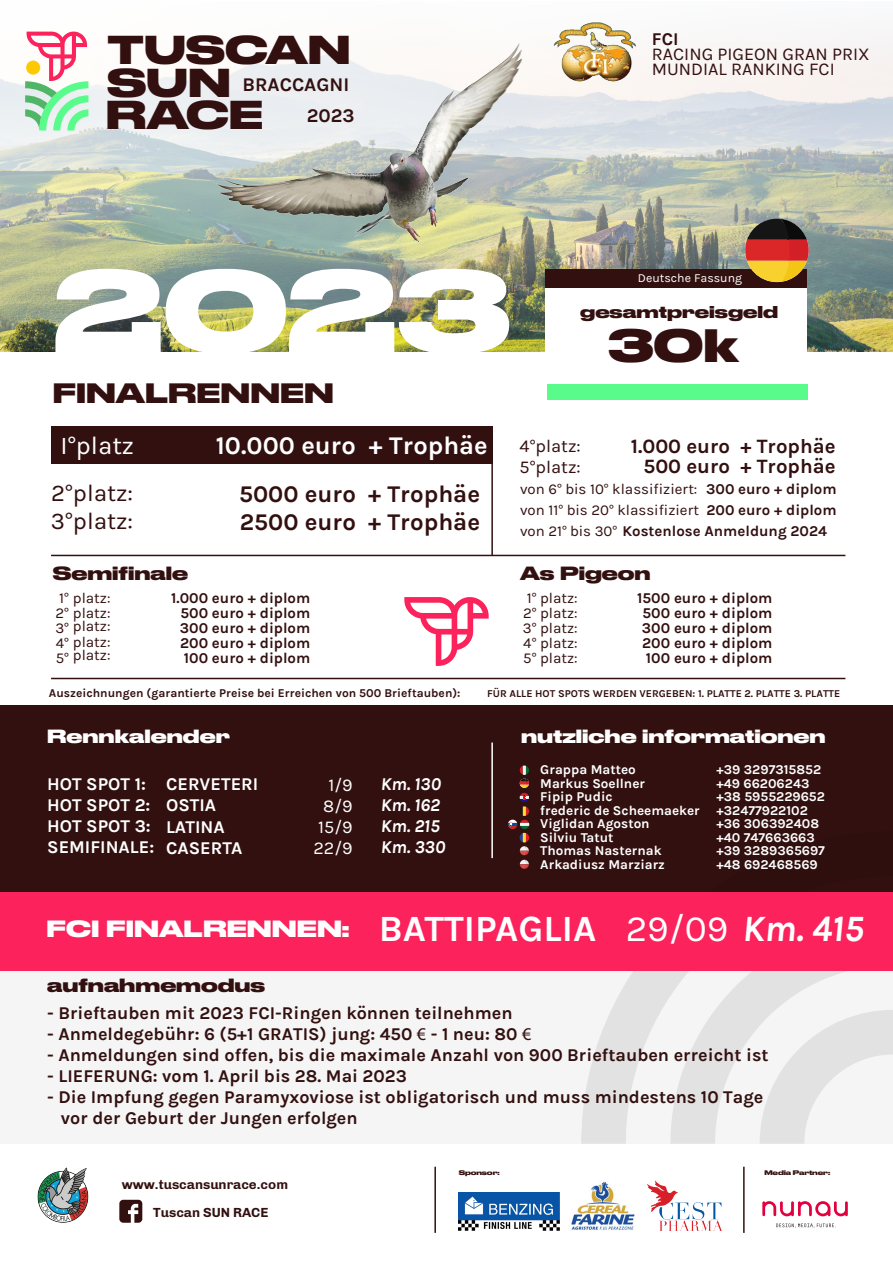
<style>
.page{position:relative;width:893px;height:1263px;background:#fff}
.page>*{position:absolute;margin:0;border:0;box-sizing:border-box;transform-origin:0 0}
.t1{font:700 110.1px "Druk Wide";color:#fff}
.t2{font:700 43.95px "Druk Wide";color:#331010}
.t3{font:700 37.95px/32.1px "Druk Wide";color:#331010}
.t4{font:700 26.4px "Druk Wide";color:#331010}
.t5{font:700 25.5px "Karla";color:#fff}
.t6{font:25.5px "Karla";color:#fff}
.t7{font:700 24px/27.6px "Karla";color:#331010}
.t8{font:24px/27.6px "Karla";color:#331010}
.t9{font:700 22.05px "Druk Wide";color:#fff}
.t10{font:700 20.4px/20.4px "Karla";color:#331010;text-align:right}
.t11{font:700 19.35px "Karla";color:#331010}
.t12{font:700 18px/21.6px "Karla";color:#331010}
.t13{font:700 18px/21px "Karla";color:#fff}
.t14{font:18px/15px "Karla";color:#331010}
.t15{font:700 18px "Druk Wide";color:#fff}
.t16{font:700 18px "Druk Wide";color:#331010}
.t17{font:italic 700 18px/21px "Karla";color:#fff}
.t18{font:18px/21px "Karla";color:#fff;text-align:right}
.t19{font:700 16.2px "Druk Wide";color:#331010}
.t20{font:700 15px/15px "Karla";color:#331010}
.t21{font:15px/15px "Karla";color:#331010}
.t22{font:700 13.5px/13.5px "Karla";color:#fff}
.t23{font:700 13.5px "Chivo";color:#331010}
.t24{font:12.3px "Karla";color:#fff}
.t25{font:700 12px "Karla";color:#331010}
.t26{font:700 10.5px "Karla";color:#331010}
.t27{font:700 6.3px "Druk Wide";letter-spacing:-.02em;color:#331010}
.s1{font-family:"Myriad Pro"}
.s2{font-weight:700}
.s3{font-family:"Karla";font-size:37.05px}
.s4{font-family:"Karla";font-weight:400;font-size:37.05px}
.s5{font-family:"Karla";font-style:italic;font-size:37.05px}
.s6{font-family:"Myriad Pro";font-weight:400}
</style>
<div class="page">
<div style="left:0;top:706px;width:893px;height:218px;background:#331010"></div>
<div style="left:0;top:923px;width:893px;height:221px;background:#f5f5f5"></div>
<img style="left:0;top:31px;width:893px;height:320px">
<div style="left:545px;top:288px;width:262px;height:87px;background:#fff"></div>
<div style="left:547px;top:384px;width:260px;height:16px;background:#59fc8a"></div>
<svg style="left:581px;top:970px;width:89px;height:174px;fill:#e2e2e2"></svg>
<svg style="left:670px;top:970px;width:223px;height:174px"></svg>
<svg style="left:25px;top:32px;width:63px;height:98px"></svg>
<svg style="left:404px;top:597px;width:85px;height:69px"></svg>
<img style="left:553px;top:22px;width:84px;height:66px">
<img style="left:216px;top:43px;width:307px;height:199px">
<div style="left:0;top:892px;width:893px;height:78px;background:#fc225b"></div>
<hr style="left:51px;top:555px;width:794px;height:1px;background:#331010">
<hr style="left:51px;top:678px;width:794px;height:1px;background:#331010">
<hr style="left:491px;top:427px;width:2px;height:128px;background:#331010">
<hr style="left:491px;top:742px;width:2px;height:116px;background:#fff">
<img style="left:37px;top:1167px;width:52px;height:56px">
<svg style="left:762px;top:1201px;width:86px;height:15px"></svg>
<svg style="left:776px;top:1223px;width:60px;height:5px"></svg>
<img style="left:459px;top:1192px;width:101px;height:38px">
<img style="left:571px;top:1181px;width:64px;height:49px">
<hr style="left:743px;top:1167px;width:2px;height:66px;background:#331010">
<hr style="left:434px;top:1167px;width:2px;height:66px;background:#331010">
<img style="left:647px;top:1181px;width:75px;height:49px">
<div style="left:51px;top:426px;width:441px;height:38px;background:#331010"></div>
<svg style="left:119px;top:1200px;width:23px;height:23px"></svg>
<svg style="left:508px;top:765px;width:21px;height:104px"></svg>
<div style="left:546px;top:269px;width:261px;height:19px;background:#331010"></div>
<svg style="left:745px;top:219px;width:64px;height:63px;background:#9d5931"></svg>
<h3 class="t3" style="left:107px;top:30px;width:245px">TUSCAN</h3>
<h3 class="t3" style="left:106px;top:64px;width:159px">SUN<br>RACE</h3>
<p class="t11" style="left:242px;top:74px;width:108px">BRACCAGNI</p>
<p class="t11" style="left:307px;top:105px;width:49px">2023</p>
<p class="t12" style="left:652px;top:28px;width:28px">FCI</p>
<p class="t14" style="left:652px;top:46px;width:219px">RACING PIGEON GRAN PRIX<br>MUNDIAL RANKING FCI</p>
<h1 class="t1" style="left:53px;top:220px;width:460px">2023</h1>
<h3 class="t4" style="left:53px;top:371px;width:283px">FINALRENNEN</h3>
<p class="t24" style="left:638px;top:272px;width:106px">Deutsche Fassung</p>
<p class="t19" style="left:580px;top:299px;width:200px">gesamtpreisgeld</p>
<h2 class="t2" style="left:608px;top:309px;width:132px">30k</h2>
<h3 class="t6" style="left:61px;top:432px;width:75px">I<span class="s1">°</span>platz</h3>
<h3 class="t5" style="left:216px;top:431px;width:273px">10.000 euro + Trophäe</h3>
<h3 class="t8" style="left:51px;top:480px;width:84px">2<span class="s1">°</span>platz:<br>3<span class="s1">°</span>platz:</h3>
<h3 class="t7" style="left:239px;top:481px;width:242px">5000 euro + Trophäe<br>2500 euro + Trophäe</h3>
<p class="t16" style="left:53px;top:559px;width:137px">Semifinale</p>
<p class="t21" style="left:56px;top:591px;width:56px">1<span class="s1">°</span> platz:<br>2<span class="s1">°</span> platz:</p>
<p class="t21" style="left:55px;top:619px;width:57px;line-height:15.6px">3<span class="s1">°</span> platz:<br>4<span class="s1">°</span> platz:</p>
<p class="t21" style="left:73px;top:648px;width:39px">platz:</p>
<p class="t21" style="left:56px;top:651px;width:15px">5<span class="s1">°</span></p>
<p class="t20" style="left:180px;top:590px;width:132px;text-align:justify;text-indent:-9px">1.000 euro + diplom 500 euro + diplom 300 euro + diplom 200 euro + diplom 100 euro + diplom</p>
<p class="t10" style="left:631px;top:436px;width:206px">1.000 euro + Trophäe<br>500 euro + Trophäe</p>
<p class="t14" style="left:519px;top:436px;width:63px;line-height:21px">4<span class="s1">°</span>platz:<br>5<span class="s1">°</span>platz:</p>
<p class="t21" style="left:520px;top:478px;width:308px;line-height:21px">von 6<span class="s1">°</span> bis 10<span class="s1">°</span> klassifiziert:<br>von 11<span class="s1">°</span> bis 20<span class="s1">°</span> klassifiziert<br>von 21<span class="s1">°</span> bis 30<span class="s1">°</span> <span class="s2">Kostenlose Anmeldung 2024</span></p>
<p class="t20" style="left:706px;top:478px;width:132px;line-height:21px">300 euro + diplom<br>200 euro + diplom</p>
<p class="t16" style="left:520px;top:559px;width:132px">As Pigeon</p>
<p class="t21" style="left:523px;top:591px;width:56px;text-align:justify">1<span class="s1">°</span> platz:<br>2<span class="s1">°</span> platz:<br>3<span class="s1">°</span> platz:<br>4<span class="s1">°</span> platz:<br>5<span class="s1">°</span> platz:</p>
<p class="t20" style="left:637px;top:590px;width:137px;text-align:center">1500 euro + diplom<br>500 euro + diplom<br>300 euro + diplom<br>200 euro + diplom<br>100 euro + diplom</p>
<p class="t25" style="left:49px;top:686px;width:413px">Auszeichnungen (garantierte Preise bei Erreichen von 500 Brieftauben):</p>
<p class="t26" style="left:487px;top:687px;width:355px">FÜR ALLE HOT SPOTS WERDEN VERGEBEN: 1. PLATTE 2. PLATTE 3. PLATTE</p>
<p class="t15" style="left:47px;top:721px;width:184px">Rennkalender</p>
<p class="t15" style="left:521px;top:721px;width:306px">nutzliche informationen</p>
<p class="t13" style="left:47px;top:774px;width:109px">HOT SPOT 1:<br>HOT SPOT 2:<br>HOT SPOT 3:<br>SEMIFINALE:</p>
<p class="t17" style="left:381px;top:774px;width:66px">Km. 130<br>Km. 162<br>Km. 215<br>Km. 330</p>
<p class="t22" style="left:540px;top:763px;width:161px">Grappa Matteo<br>Markus Soellner<br>Fipip Pudic<br>frederic de Scheemaeker<br>Viglidan Agoston<br>Silviu Tatut<br>Thomas Nasternak<br>Arkadiusz Marziarz</p>
<p class="t22" style="left:716px;top:763px;width:110px">+39 3297315852 +49 66206243 +38 5955229652 +32477922102 +36 306392408 +40 747663663 +39 3289365697 +48 692468569</p>
<p class="t13" style="left:166px;top:774px;width:94px">CERVETERI<br>OSTIA<br>LATINA<br>CASERTA</p>
<p class="t18" style="left:313px;top:774px;width:41px">1/9<br>8/9<br>15/9<br>22/9</p>
<p class="t9" style="left:46px;top:910px;width:818px">FCI FINALRENNEN: <span class="s3">BATTIPAGLIA</span> <span class="s4">29/09</span> <span class="s5">Km. 415</span></p>
<p class="t16" style="left:47px;top:970px;width:220px">aufnahmemodus</p>
<p class="t12" style="left:47px;top:1002px;width:467px">- Brieftauben mit 2023 FCI-Ringen können teilnehmen</p>
<p class="t12" style="left:47px;top:1023px;width:486px">- Anmeldegebühr: 6 (5+1 GRATIS) jung: 450 <span class="s6">€</span> - 1 neu: 80 <span class="s6">€</span></p>
<p class="t12" style="left:47px;top:1044px;width:723px">- Anmeldungen sind offen, bis die maximale Anzahl von 900 Brieftauben erreicht ist</p>
<p class="t12" style="left:47px;top:1065px;width:361px">- LIEFERUNG: vom 1. April bis 28. Mai 2023</p>
<p class="t12" style="left:61px;top:1086px;width:704px;text-indent:-14px">- Die Impfung gegen Paramyxoviose ist obligatorisch und muss mindestens 10 Tage vor der Geburt der Jungen erfolgen</p>
<p class="t23" style="left:122px;top:1176px;width:168px">www.tuscansunrace.com</p>
<p class="t23" style="left:153px;top:1205px;width:117px">Tuscan SUN RACE</p>
<p class="t27" style="left:459px;top:1167px;width:42px">Sponsor:</p>
<p class="t27" style="left:764px;top:1167px;width:67px">Media Partner:</p>
</div>
